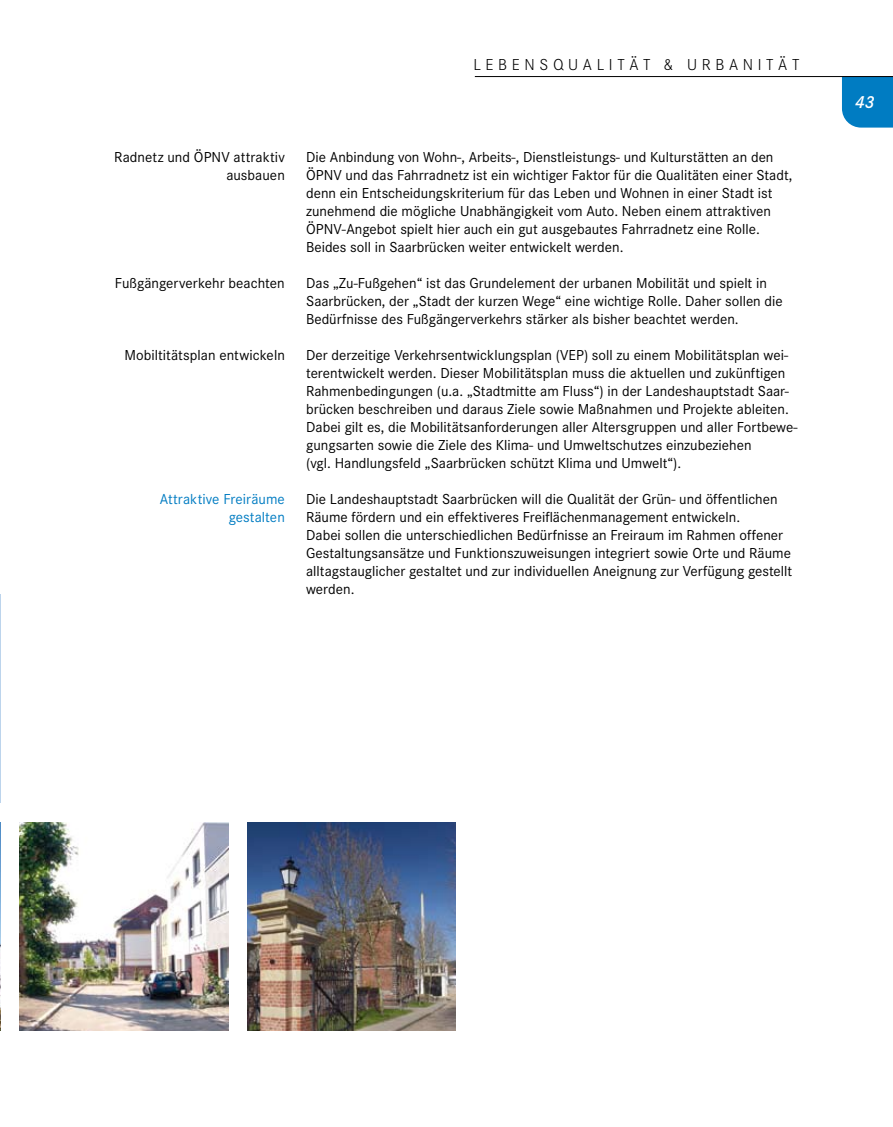
<style>
.page{position:relative;width:893px;height:1127px;background:#fff}
.page>*{position:absolute;margin:0;border:0;box-sizing:border-box;transform-origin:0 0}
.t1{font:italic 600 18px "Corporate S";color:#fff}
.t2{font:300 16.5px "Corporate SSC";letter-spacing:.28em;color:#000}
.t3{font:15px/18px "Corporate S";color:#000}
.t4{font:15px/18px "Corporate S";letter-spacing:.005em;color:#007cc2;text-align:right}
</style>
<div class="page">
<svg style="left:842px;top:77px;width:51px;height:51px;background:#0980c4"></svg>
<hr style="left:475px;top:76px;width:418px;height:1px;background:#000">
<hr style="left:0;top:594px;width:1px;height:208px;background:#bcd4ec">
<img style="left:20px;top:822px;width:208px;height:209px">
<img style="left:0;top:822px;width:1px;height:209px">
<img style="left:247px;top:822px;width:209px;height:209px">
<p class="t2" style="left:473px;top:56px;width:328px">L EBENS QUALI TÄT &amp; URBANI TÄT</p>
<p class="t3" style="left:114px;top:148px;width:172px;text-align:right">Radnetz und ÖPNV attraktiv ausbauen</p>
<p class="t3" style="left:115px;top:274px;width:171px">Fußgängerverkehr beachten</p>
<p class="t3" style="left:124px;top:346px;width:162px">Mobiltitätsplan entwickeln</p>
<p class="t4" style="left:160px;top:490px;width:127px">Attraktive Freiräume gestalten</p>
<p class="t3" style="left:306px;top:148px;width:488px">Die Anbindung von Wohn-, Arbeits-, Dienstleistungs- und Kulturstätten an den ÖPNV und das Fahrradnetz ist ein wichtiger Faktor für die Qualitäten einer Stadt, denn ein Entscheidungskriterium für das Leben und Wohnen in einer Stadt ist zunehmend die mögliche Unabhängigkeit vom Auto. Neben einem attraktiven ÖPNV-Angebot spielt hier auch ein gut ausgebautes Fahrradnetz eine Rolle.<br>Beides soll in Saarbrücken weiter entwickelt werden.</p>
<p class="t3" style="left:306px;top:274px;width:478px">Das „Zu-Fußgehen“ ist das Grundelement der urbanen Mobilität und spielt in<br>Saarbrücken, der „Stadt der kurzen Wege“ eine wichtige Rolle. Daher sollen die<br>Bedürfnisse des Fußgängerverkehrs stärker als bisher beachtet werden.</p>
<p class="t3" style="left:306px;top:346px;width:493px">Der derzeitige Verkehrsentwicklungsplan (VEP) soll zu einem Mobilitätsplan wei&shy;terentwickelt werden. Dieser Mobilitätsplan muss die aktuellen und zukünftigen Rahmenbedingungen (u.a. „Stadtmitte am Fluss“) in der Landeshauptstadt Saar&shy;brücken beschreiben und daraus Ziele sowie Maßnahmen und Projekte ableiten.<br>Dabei gilt es, die Mobilitätsanforderungen aller Altersgruppen und aller Fortbewe&shy;gungsarten sowie die Ziele des Klima- und Umweltschutzes einzubeziehen<br>(vgl. Handlungsfeld „Saarbrücken schützt Klima und Umwelt“).</p>
<p class="t3" style="left:306px;top:490px;width:488px">Die Landeshauptstadt Saarbrücken will die Qualität der Grün- und öffentlichen Räume fördern und ein effektiveres Freiflächenmanagement entwickeln.<br>Dabei sollen die unterschiedlichen Bedürfnisse an Freiraum im Rahmen offener Gestaltungsansätze und Funktionszuweisungen integriert sowie Orte und Räume alltagstauglicher gestaltet und zur individuellen Aneignung zur Verfügung gestellt werden.</p>
<p class="t1" style="left:855px;top:92px;width:21px">43</p>
</div>
